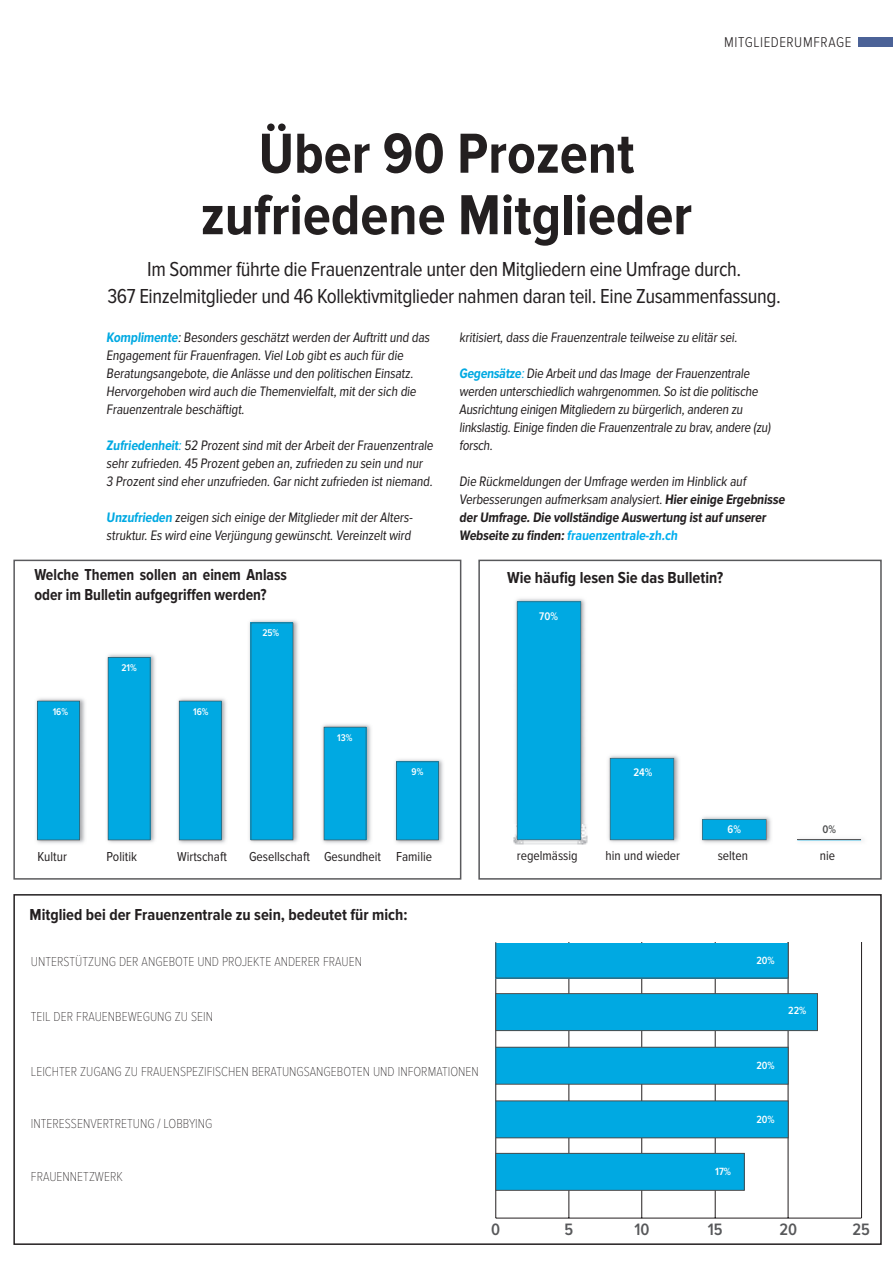
<style>
.page{position:relative;width:893px;height:1263px;background:#fff}
.page>*{position:absolute;margin:0;border:0;box-sizing:border-box;transform-origin:0 0}
.t1{font:700 58.5px/61.5px "Proxima Nova Cond";color:#231f20;text-align:center}
.t2{font:21px/27px "Proxima Nova Cond";letter-spacing:-.02em;color:#231f20;text-align:center}
.t3{font:600 17.1px "Proxima Nova Cond";color:#57585a}
.t4{font:700 16.5px "Proxima Nova Cond";color:#231f20}
.t5{font:700 16.5px/19.8px "Proxima Nova Cond";color:#231f20;scale:.95 1}
.t6{font:300 14.7px "Proxima Nova Cond";letter-spacing:.04em;color:#231f20}
.t7{font:14.25px/18px "Proxima Nova Cond";letter-spacing:-.01em;color:#231f20}
.t8{font:700 14.25px/18px "Proxima Nova Cond";color:#231f20}
.t9{font:100 13.5px "Proxima Nova Cond";color:#231f20}
.t10{font:13.5px "Proxima Nova Cond";color:#231f20}
.t11{font:600 11.4px "Proxima Nova Cond";color:#fff}
.t12{font:600 11.4px "Proxima Nova Cond";color:#4b4c4d}
.t13{font:600 10.8px "Proxima Nova Cond";color:#fff}
.t14{font:600 10.05px "Proxima Nova Cond";color:#fff}
.s1{font-weight:700;color:#00a9e2}
.s2{color:#00a9e2}
.s3{font-weight:400}
.s4{color:#00aeef}
</style>
<div class="page">
<div style="left:858px;top:37px;width:35px;height:10px;background:#4b6297"></div>
<img style="left:395px;top:759px;width:48px;height:85px">
<svg style="left:396px;top:761px;width:43px;height:79px;background:#02a5dc"></svg>
<img style="left:322px;top:724px;width:49px;height:120px">
<div style="left:324px;top:727px;width:42px;height:113px;background:#00a9e2"></div>
<img style="left:249px;top:620px;width:49px;height:223px">
<div style="left:251px;top:623px;width:42px;height:217px;background:#00a9e2"></div>
<img style="left:178px;top:698px;width:48px;height:146px">
<div style="left:179px;top:701px;width:43px;height:139px;background:#00a9e2"></div>
<img style="left:107px;top:654px;width:48px;height:189px">
<div style="left:108px;top:657px;width:42px;height:183px;background:#00a9e2"></div>
<img style="left:36px;top:698px;width:49px;height:146px">
<div style="left:37px;top:701px;width:43px;height:139px;background:#00a9e2"></div>
<div style="left:13px;top:560px;width:448px;height:320px;border:2px solid #5a5a5d"></div>
<img style="left:797px;top:839px;width:65px;height:3px">
<hr style="left:797px;top:839px;width:64px;height:1px;background:#57585a">
<img style="left:701px;top:816px;width:70px;height:27px">
<svg style="left:702px;top:819px;width:64px;height:21px"></svg>
<img style="left:608px;top:755px;width:71px;height:87px">
<div style="left:610px;top:758px;width:64px;height:82px;background:#00a9e2"></div>
<img style="left:513px;top:598px;width:75px;height:247px">
<div style="left:517px;top:601px;width:64px;height:239px;background:#00a9e2"></div>
<div style="left:478px;top:560px;width:404px;height:320px;border:2px solid #57585a"></div>
<div style="left:13px;top:894px;width:869px;height:351px;border:2px solid #231f20"></div>
<hr style="left:496px;top:1218px;width:365px;height:1px;background:#231f20">
<hr style="left:495px;top:961px;width:1px;height:257px;background:#231f20">
<hr style="left:569px;top:943px;width:1px;height:275px;background:#231f20">
<hr style="left:641px;top:943px;width:1px;height:275px;background:#231f20">
<hr style="left:715px;top:943px;width:1px;height:275px;background:#231f20">
<hr style="left:788px;top:943px;width:1px;height:275px;background:#231f20">
<hr style="left:861px;top:943px;width:1px;height:275px;background:#231f20">
<div style="left:496px;top:1153px;width:248px;height:37px;background:#00a9e2"></div>
<div style="left:495px;top:1153px;width:250px;height:37px;border:1px solid #4b4c4d"></div>
<div style="left:496px;top:1101px;width:292px;height:37px;background:#00a9e2"></div>
<div style="left:495px;top:1100px;width:293px;height:38px;border:1px solid #4b4c4d"></div>
<div style="left:496px;top:1047px;width:292px;height:37px;background:#00a9e2"></div>
<div style="left:495px;top:1047px;width:293px;height:37px;border:1px solid #4b4c4d"></div>
<div style="left:496px;top:993px;width:321px;height:37px;background:#00a9e2"></div>
<div style="left:495px;top:993px;width:323px;height:38px;border:1px solid #4b4c4d"></div>
<div style="left:495px;top:943px;width:293px;height:35px;background:#00a9e2"></div>
<h1 class="t1" style="left:201px;top:123px;width:493px">Über 90 Prozent zufriedene Mitglieder</h1>
<p class="t6" style="left:724px;top:35px;width:129px">MITGLIEDERUMFRAGE</p>
<h2 class="t2" style="left:107px;top:257px;width:675px">Im Sommer führte die Frauenzentrale unter den Mitgliedern eine Umfrage durch.<br>367 Einzelmitglieder und 46 Kollektivmitglieder nahmen daran teil. Eine Zusammenfassung.</h2>
<p class="t7" style="left:106px;top:329px;width:327px"><span class="s1">Komplimente</span>: Besonders geschätzt werden der Auftritt und das Engagement für Frauenfragen. Viel Lob gibt es auch für die Beratungsangebote, die Anlässe und den politischen Einsatz.<br>Hervorgehoben wird auch die Themenvielfalt, mit der sich die Frauenzentrale beschäftigt.</p>
<p class="t7" style="left:106px;top:437px;width:330px"><span class="s1">Zufriedenheit</span><span class="s2">:</span> 52 Prozent sind mit der Arbeit der Frauenzentrale sehr zufrieden. 45 Prozent geben an, zufrieden zu sein und nur<br>3 Prozent sind eher unzufrieden. Gar nicht zufrieden ist niemand.</p>
<p class="t7" style="left:106px;top:509px;width:309px"><span class="s1">Unzufrieden</span> zeigen sich einige der Mitglieder mit der Alters&shy;struktur. Es wird eine Verjüngung gewünscht. Vereinzelt wird</p>
<p class="t5" style="left:34px;top:565px;width:267px">Welche Themen sollen an einem Anlass oder im Bulletin aufgegriffen werden?</p>
<p class="t14" style="left:121px;top:663px;width:17px">21%</p>
<p class="t14" style="left:53px;top:707px;width:17px">16%</p>
<p class="t14" style="left:193px;top:707px;width:17px">16%</p>
<p class="t14" style="left:262px;top:628px;width:18px">25%</p>
<p class="t14" style="left:337px;top:734px;width:17px">13%</p>
<p class="t14" style="left:411px;top:768px;width:13px">9%</p>
<p class="t7" style="left:459px;top:329px;width:281px">kritisiert, dass die Frauenzentrale teilweise zu elitär sei.</p>
<p class="t7" style="left:459px;top:365px;width:315px"><span class="s1">Gegensätze</span><span class="s2">:</span>Die Arbeitund das Image der Frauenzentrale werden unterschiedlich wahrgenommen.So istdie politische Ausrichtung einigen Mitgliedern zu bürgerlich,anderen zu linkslastig.Einige finden die Frauenzentrale zu brav,andere (zu) forsch.</p>
<p class="t8" style="left:459px;top:472px;width:329px"><span class="s3">Die Rückmeldungen der Umfrage werden im Hinblick auf Verbesserungen aufmerksam analysiert.</span> Hier einige Ergebnisse der Umfrage. Die vollständige Auswertung ist auf unserer Webseite zu finden: <span class="s4">frauenzentrale-zh.ch</span></p>
<p class="t4" style="left:507px;top:569px;width:217px">Wie häufig lesen Sie das Bulletin?</p>
<p class="t11" style="left:539px;top:611px;width:20px">70%</p>
<p class="t11" style="left:633px;top:768px;width:20px">24%</p>
<p class="t11" style="left:728px;top:825px;width:15px">6%</p>
<p class="t12" style="left:822px;top:825px;width:15px">0%</p>
<p class="t10" style="left:38px;top:850px;width:31px">Kultur</p>
<p class="t10" style="left:107px;top:850px;width:32px">Politik</p>
<p class="t10" style="left:177px;top:850px;width:51px">Wirtschaft</p>
<p class="t10" style="left:249px;top:850px;width:185px">Gesellschaft Gesundheit Familie</p>
<p class="t10" style="left:517px;top:850px;width:62px">regelmässig</p>
<p class="t10" style="left:606px;top:850px;width:76px">hin und wieder</p>
<p class="t10" style="left:718px;top:850px;width:32px">selten</p>
<p class="t10" style="left:820px;top:850px;width:17px">nie</p>
<p class="t4" style="left:30px;top:906px;width:379px">Mitglied bei der Frauenzentrale zu sein, bedeutet für mich:</p>
<p class="t9" style="left:31px;top:955px;width:333px">UNTERSTÜTZUNG DER ANGEBOTE UND PROJEKTE ANDERER FRAUEN</p>
<p class="t13" style="left:756px;top:956px;width:20px">20%</p>
<p class="t9" style="left:31px;top:1010px;width:184px">TEIL DER FRAUENBEWEGUNG ZU SEIN</p>
<p class="t13" style="left:788px;top:1006px;width:20px">22%</p>
<p class="t9" style="left:31px;top:1065px;width:449px">LEICHTER ZUGANG ZU FRAUENSPEZIFISCHEN BERATUNGSANGEBOTEN UND INFORMATIONEN</p>
<p class="t13" style="left:756px;top:1060px;width:20px">20%</p>
<p class="t9" style="left:31px;top:1117px;width:183px">INTERESSENVERTRETUNG / LOBBYING</p>
<p class="t13" style="left:756px;top:1115px;width:20px">20%</p>
<p class="t9" style="left:31px;top:1170px;width:93px">FRAUENNETZWERK</p>
<p class="t13" style="left:715px;top:1167px;width:17px">17%</p>
<p class="t3" style="left:491px;top:1222px;width:11px">0</p>
<p class="t3" style="left:564px;top:1222px;width:10px">5</p>
<p class="t3" style="left:634px;top:1222px;width:17px">10</p>
<p class="t3" style="left:708px;top:1222px;width:16px">15</p>
<p class="t3" style="left:779px;top:1222px;width:19px">20</p>
<p class="t3" style="left:853px;top:1222px;width:19px">25</p>
</div>
